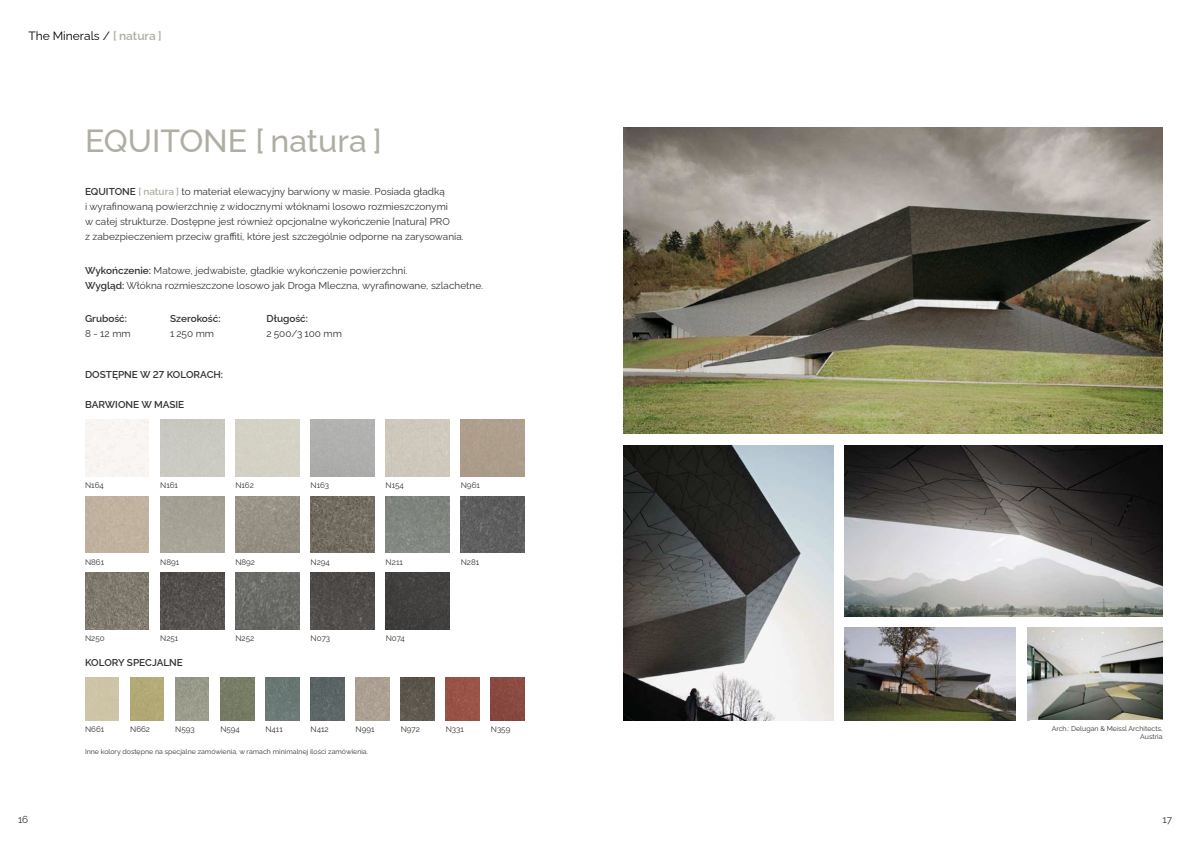
<style>
.page{position:relative;width:1191px;height:842px;background:#fff}
.page>*{position:absolute;margin:0;border:0;box-sizing:border-box;transform-origin:0 0}
.t1{font:500 32px "Raleway";color:#b0aea3}
.t2{font:12px "Raleway";color:#000}
.t3{font:10px/15px "Raleway";color:#353332}
.t4{font:600 10px "Raleway";color:#353332}
.t5{font:8px "Raleway";color:#353332}
.t6{font:7px/8.4px "Raleway";color:#353332;text-align:right}
.s1{font-weight:600;color:#b0aea3}
.s2{font-weight:600}
</style>
<div class="page">
<img style="left:130px;top:677px;width:34px;height:43px">
<img style="left:175px;top:677px;width:34px;height:43px">
<img style="left:220px;top:677px;width:34px;height:43px">
<img style="left:265px;top:677px;width:34px;height:43px">
<img style="left:310px;top:677px;width:34px;height:43px">
<img style="left:355px;top:677px;width:34px;height:43px">
<img style="left:401px;top:677px;width:33px;height:43px">
<img style="left:446px;top:677px;width:33px;height:43px">
<img style="left:491px;top:677px;width:33px;height:43px">
<img style="left:461px;top:496px;width:63px;height:57px">
<img style="left:386px;top:496px;width:63px;height:57px">
<img style="left:235px;top:573px;width:64px;height:56px">
<img style="left:235px;top:496px;width:64px;height:57px">
<img style="left:85px;top:573px;width:64px;height:56px">
<img style="left:310px;top:496px;width:64px;height:57px">
<div style="left:160px;top:496px;width:64px;height:57px;background:#a5a296"></div>
<img style="left:160px;top:573px;width:64px;height:56px">
<img style="left:311px;top:573px;width:63px;height:56px">
<img style="left:386px;top:573px;width:63px;height:56px">
<div style="left:386px;top:420px;width:63px;height:56px;background:#cec8bc"></div>
<div style="left:85px;top:496px;width:64px;height:57px;background:#c1b29f"></div>
<div style="left:461px;top:420px;width:63px;height:56px;background:#ad9e8b"></div>
<img style="left:624px;top:128px;width:538px;height:306px">
<img style="left:624px;top:445px;width:209px;height:275px">
<img style="left:845px;top:445px;width:317px;height:171px">
<img style="left:845px;top:627px;width:171px;height:93px">
<img style="left:1027px;top:627px;width:135px;height:93px">
<p class="t2" style="left:28px;top:26px;width:135px">The Minerals / <span class="s1">[ natura ]</span></p>
<h1 class="t1" style="left:85px;top:115px;width:298px">EQUITONE [ natura ]</h1>
<p class="t3" style="left:85px;top:183px;width:380px"><span class="s2">EQUITONE</span> <span class="s1">[ natura ]</span> to materiał elewacyjny barwiony w masie. Posiada gładką<br>i wyra昀椀nowaną powierzchnię z widocznymi włóknami losowo rozmieszczonymi<br>w całej strukturze. Dostępne jest również opcjonalne wykończenie [natura] PRO<br>z zabezpieczeniem przeciw gra昀케ti, które jest szczególnie odporne na zarysowania.</p>
<p class="t3" style="left:85px;top:262px;width:399px"><span class="s2">Wykończenie:</span> Matowe, jedwabiste, gładkie wykończenie powierzchni.<br><span class="s2">Wygląd:</span> Włókna rozmieszczone losowo jak Droga Mleczna, wyra昀椀nowane, szlachetne.</p>
<p class="t4" style="left:85px;top:311px;width:44px">Grubość:</p>
<p class="t4" style="left:170px;top:311px;width:52px">Szerokość:</p>
<p class="t4" style="left:266px;top:311px;width:43px">Długość:</p>
<p class="t3" style="left:85px;top:325px;width:47px">8 - 12 mm</p>
<p class="t3" style="left:170px;top:325px;width:45px">1 250 mm</p>
<p class="t3" style="left:266px;top:325px;width:77px">2 500/3 100 mm</p>
<p class="t4" style="left:85px;top:366px;width:140px">DOSTĘPNE W 27 KOLORACH:</p>
<p class="t4" style="left:85px;top:401px;width:101px">BARWIONE W MASIE</p>
<p class="t5" style="left:160px;top:479px;width:19px">N161</p>
<p class="t5" style="left:85px;top:479px;width:20px">N164</p>
<p class="t5" style="left:386px;top:479px;width:20px">N154</p>
<p class="t5" style="left:235px;top:479px;width:20px">N162</p>
<p class="t5" style="left:310px;top:479px;width:20px">N163</p>
<p class="t5" style="left:85px;top:555px;width:21px">N861</p>
<p class="t5" style="left:85px;top:632px;width:21px">N250</p>
<p class="t5" style="left:160px;top:555px;width:21px">N891</p>
<p class="t5" style="left:310px;top:555px;width:21px">N294</p>
<p class="t5" style="left:235px;top:555px;width:21px">N892</p>
<p class="t5" style="left:386px;top:555px;width:19px">N211</p>
<p class="t5" style="left:160px;top:632px;width:20px">N251</p>
<p class="t5" style="left:311px;top:632px;width:21px">N073</p>
<p class="t5" style="left:386px;top:632px;width:21px">N074</p>
<p class="t5" style="left:235px;top:632px;width:20px">N252</p>
<p class="t4" style="left:85px;top:659px;width:99px">KOLORY SPECJALNE</p>
<p class="t5" style="left:461px;top:479px;width:21px">N961</p>
<p class="t5" style="left:461px;top:555px;width:20px">N281</p>
<p class="t5" style="left:85px;top:723px;width:21px">N661</p>
<p class="t5" style="left:130px;top:723px;width:21px">N662</p>
<p class="t5" style="left:175px;top:723px;width:21px">N593</p>
<p class="t5" style="left:220px;top:723px;width:21px">N594</p>
<p class="t5" style="left:265px;top:723px;width:19px">N411</p>
<p class="t5" style="left:310px;top:723px;width:20px">N412</p>
<p class="t5" style="left:355px;top:723px;width:20px">N991</p>
<p class="t5" style="left:401px;top:723px;width:21px">N972</p>
<p class="t5" style="left:446px;top:723px;width:20px">N331</p>
<p class="t5" style="left:491px;top:723px;width:21px">N359</p>
<p class="t6" style="left:85px;top:747px;width:284px">Inne kolory dostępne na specjalne zamówienia, w ramach minimalnej ilości zamówienia.</p>
<p class="t6" style="left:1051px;top:723px;width:112px">Arch.: Delugan &amp; Meissl Architects,<br>Austria</p>
<p class="t3" style="left:18px;top:811px;width:12px">16</p>
<p class="t3" style="left:1162px;top:811px;width:11px">17</p>
</div>
